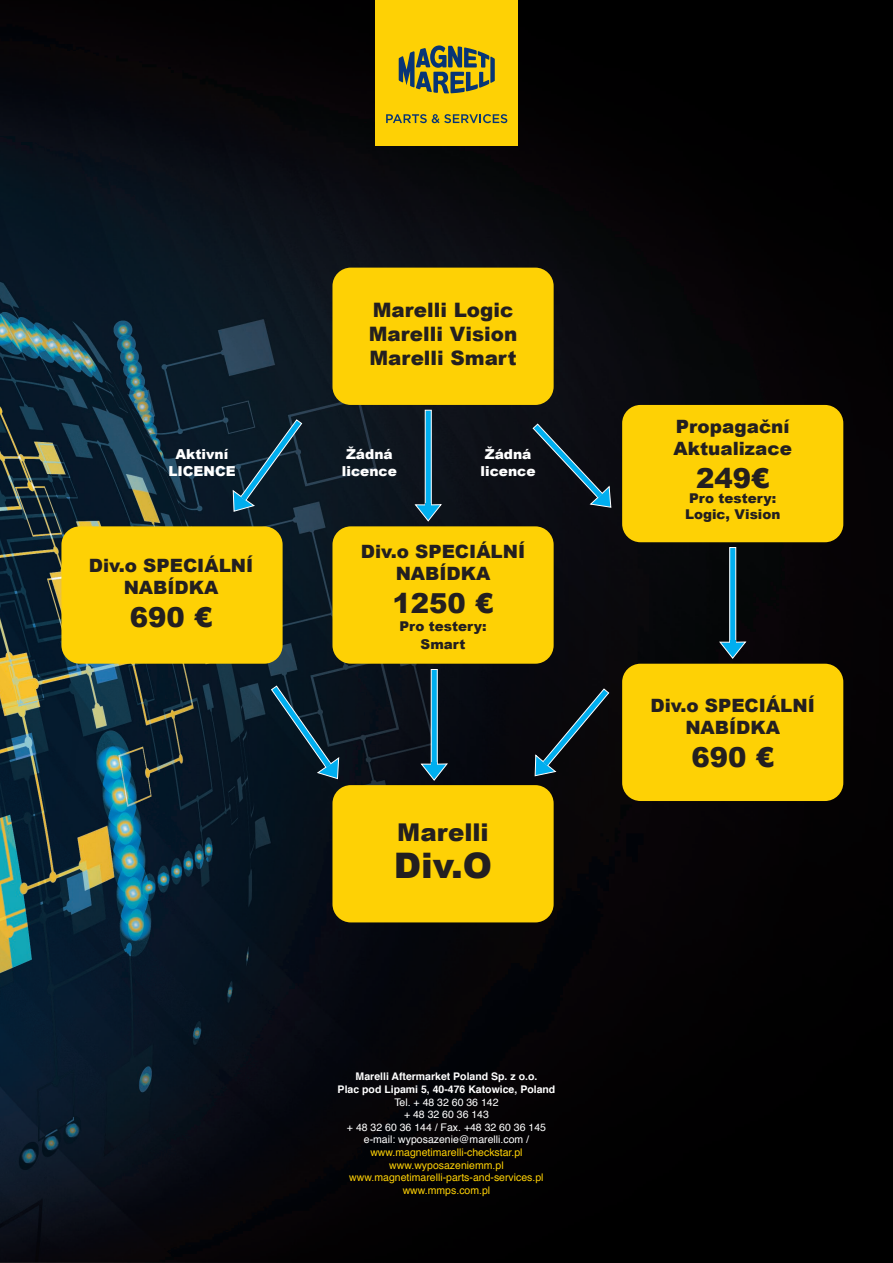
<style>
.page{position:relative;width:893px;height:1263px;background:#fff}
.page>*{position:absolute;margin:0;border:0;box-sizing:border-box;transform-origin:0 0}
.t1{font:900 35.25px "Arial";color:#231f20}
.t2{font:900 27.6px "Arial";color:#231f20}
.t3{font:900 24.45px "Arial";color:#231f20}
.t4{font:900 19.95px "Arial";color:#231f20}
.t5{font:900 18.3px/22px "Arial";color:#231f20;text-align:center}
.t6{font:900 13.8px/16.5px "Arial";color:#fff;text-align:center}
.t7{font:900 13.5px "Arial";color:#231f20}
.t8{font:10.5px "Helvetica";color:#fed105}
.t9{font:10.5px "Helvetica";color:#fff}
.t10{font:700 10.5px "Helvetica";color:#fff}
</style>
<div class="page">
<img style="left:0;top:0;width:893px;height:1263px">
<div style="left:375px;top:0;width:143px;height:31px;background:#fed105"></div>
<div style="left:375px;top:22px;width:143px;height:124px;background:#fed105"></div>
<svg style="left:399px;top:45px;width:96px;height:48px"></svg>
<svg style="left:386px;top:114px;width:121px;height:9px"></svg>
<div style="left:332px;top:268px;width:222px;height:137px;background:#fed105;border-radius:18px"></div>
<div style="left:622px;top:405px;width:221px;height:137px;background:#fed105;border-radius:18px"></div>
<div style="left:332px;top:526px;width:222px;height:138px;background:#fed105;border-radius:18px"></div>
<div style="left:622px;top:664px;width:221px;height:137px;background:#fed105;border-radius:18px"></div>
<div style="left:61px;top:526px;width:222px;height:138px;background:#fed105;border-radius:18px"></div>
<div style="left:332px;top:785px;width:222px;height:137px;background:#fed105;border-radius:18px"></div>
<div style="left:425px;top:410px;width:7px;height:95px;background:#00aeef;border:1px solid #fff"></div>
<svg style="left:414px;top:503px;width:28px;height:19px"></svg>
<svg style="left:232px;top:419px;width:71px;height:93px;background:#143345"></svg>
<svg style="left:532px;top:423px;width:80px;height:85px;background:#132530"></svg>
<svg style="left:534px;top:688px;width:76px;height:89px;background:#112029"></svg>
<svg style="left:271px;top:685px;width:68px;height:94px;background:#102e3e"></svg>
<div style="left:729px;top:547px;width:7px;height:95px;background:#00aeef;border:1px solid #fff"></div>
<svg style="left:719px;top:640px;width:28px;height:19px"></svg>
<div style="left:431px;top:669px;width:7px;height:95px;background:#00aeef;border:1px solid #fff"></div>
<svg style="left:420px;top:762px;width:28px;height:19px"></svg>
<p class="t6" style="left:168px;top:446px;width:69px">Aktivní<br>LICENCE</p>
<p class="t5" style="left:89px;top:554px;width:166px">Div.o SPECIÁLNÍ<br>NABÍDKA</p>
<p class="t2" style="left:130px;top:597px;width:84px">690 €</p>
<p class="t4" style="left:373px;top:296px;width:142px">Marelli Logic</p>
<p class="t4" style="left:369px;top:319px;width:150px">Marelli Vision</p>
<p class="t4" style="left:369px;top:343px;width:149px">Marelli Smart</p>
<p class="t6" style="left:342px;top:446px;width:57px">Žádná licence</p>
<p class="t6" style="left:481px;top:446px;width:57px">Žádná licence</p>
<p class="t5" style="left:361px;top:540px;width:166px">Div.o SPECIÁLNÍ<br>NABÍDKA</p>
<p class="t2" style="left:393px;top:583px;width:102px">1250 €</p>
<p class="t7" style="left:399px;top:616px;width:89px">Pro testery:</p>
<p class="t7" style="left:421px;top:634px;width:46px">Smart</p>
<p class="t3" style="left:397px;top:815px;width:93px">Marelli</p>
<p class="t1" style="left:394px;top:840px;width:100px">Div.O</p>
<p class="t10" style="left:356px;top:1068px;width:183px">Marelli Aftermarket Poland Sp. z o.o.</p>
<p class="t10" style="left:338px;top:1081px;width:219px">Plac pod Lipami 5, 40-476 Katowice, Poland</p>
<p class="t9" style="left:394px;top:1094px;width:106px">Tel. + 48 32 60 36 142</p>
<p class="t9" style="left:404px;top:1106px;width:86px">+ 48 32 60 36 143</p>
<p class="t9" style="left:347px;top:1119px;width:201px">+ 48 32 60 36 144 / Fax. +48 32 60 36 145</p>
<p class="t9" style="left:364px;top:1131px;width:167px">e-mail: wyposazenie@marelli.com /</p>
<p class="t8" style="left:370px;top:1144px;width:154px">www.magnetimarelli-checkstar.pl</p>
<p class="t8" style="left:389px;top:1157px;width:116px">www.wyposazeniemm.pl</p>
<p class="t8" style="left:349px;top:1169px;width:196px">www.magnetimarelli-parts-and-services.pl</p>
<p class="t8" style="left:403px;top:1182px;width:89px">www.mmps.com.pl</p>
<p class="t5" style="left:676px;top:414px;width:115px">Propagační</p>
<p class="t5" style="left:674px;top:436px;width:120px">Aktualizace</p>
<p class="t2" style="left:696px;top:458px;width:75px">249€</p>
<p class="t7" style="left:689px;top:488px;width:89px">Pro testery:</p>
<p class="t7" style="left:685px;top:504px;width:97px">Logic, Vision</p>
<p class="t5" style="left:650px;top:694px;width:166px">Div.o SPECIÁLNÍ<br>NABÍDKA</p>
<p class="t2" style="left:691px;top:737px;width:84px">690 €</p>
</div>
